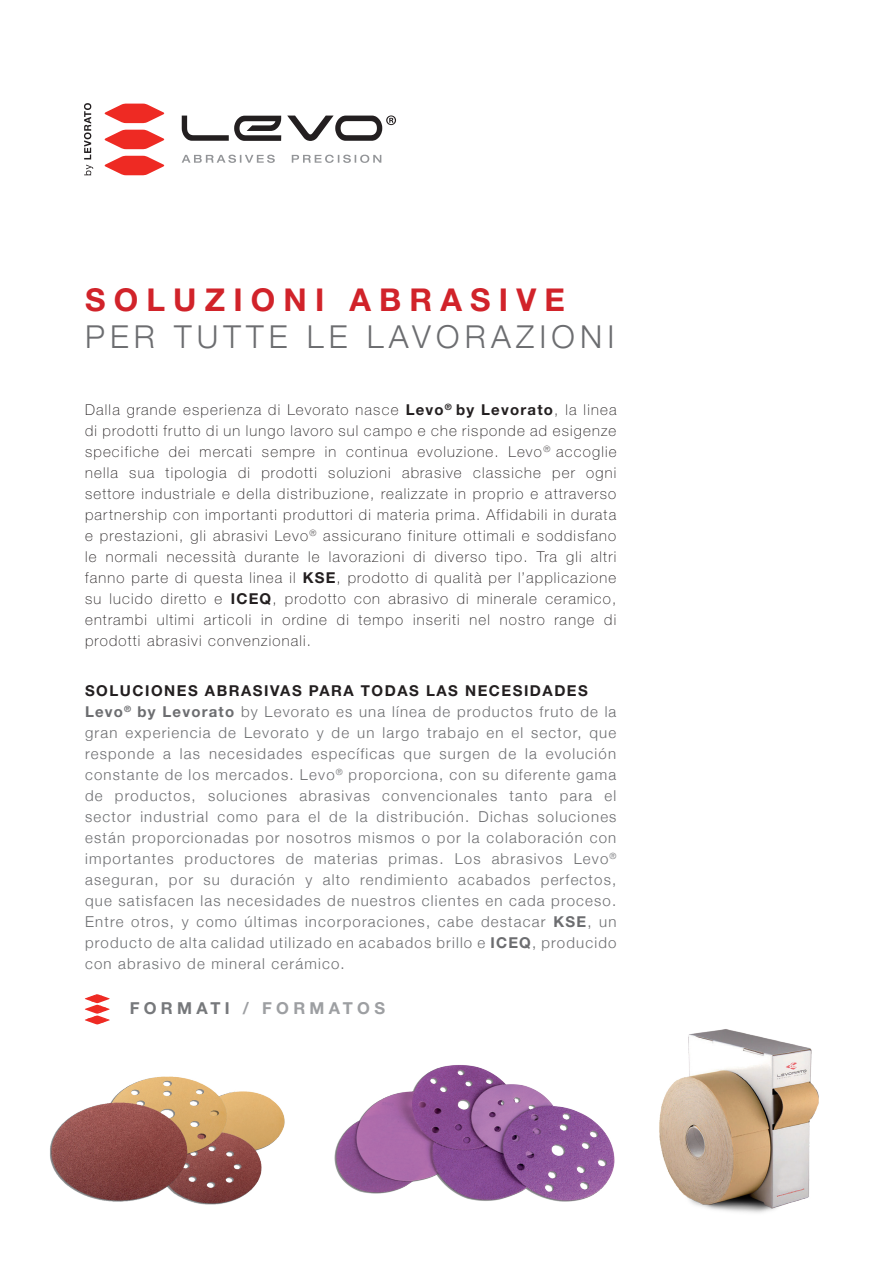
<style>
.page{position:relative;width:893px;height:1263px;background:#fff}
.page>*{position:absolute;margin:0;border:0;box-sizing:border-box;transform-origin:0 0}
.t1{font:300 31.5px "Helvetica Neue";letter-spacing:.165em;color:#6c6d70}
.t2{font:700 31.5px "Helvetica Neue LT Std";letter-spacing:.26em;color:#d1232a}
.t3{font:700 16.5px "Helvetica Neue LT Std";letter-spacing:.26em;color:#9d9fa2}
.t4{font:100 15px/21px "Helvetica Neue";letter-spacing:.08em;color:#231f20;text-align:justify}
.t5{font:300 15px/21px "Helvetica Neue";letter-spacing:.08em;color:#6c6d70;text-align:justify}
.t6{font:700 15px "Helvetica Neue LT Std";letter-spacing:.1em;color:#231f20}
.s1{font-family:"Helvetica Neue LT Std";font-weight:700}
.s2{color:#76787b}
</style>
<div class="page">
<svg style="left:85px;top:994px;width:25px;height:30px"></svg>
<img style="left:659px;top:1029px;width:160px;height:184px">
<img style="left:50px;top:1076px;width:235px;height:129px">
<svg style="left:104px;top:104px;width:61px;height:19px"></svg>
<svg style="left:104px;top:156px;width:61px;height:19px"></svg>
<svg style="left:104px;top:130px;width:61px;height:19px"></svg>
<svg style="left:182px;top:116px;width:99px;height:25px"></svg>
<svg style="left:287px;top:115px;width:109px;height:26px"></svg>
<svg style="left:182px;top:155px;width:199px;height:8px"></svg>
<svg style="left:84px;top:165px;width:9px;height:10px"></svg>
<svg style="left:84px;top:103px;width:7px;height:56px"></svg>
<img style="left:334px;top:1065px;width:281px;height:137px">
<h1 class="t2" style="left:85px;top:280px;width:481px">SOLUZIONI ABRASIVE</h1>
<h1 class="t1" style="left:85px;top:318px;width:531px">PER TUTTE LE LAVORAZIONI</h1>
<p class="t4" style="left:85px;top:399px;width:533px">Dalla grande esperienza di Levorato nasce <span class="s1">Levo</span><sup>®</sup> <span class="s1">by Levorato</span>, la linea di prodotti frutto di un lungo lavoro sul campo e che risponde ad esigenze specifiche dei mercati sempre in continua evoluzione. Levo<sup>®</sup> accoglie nella sua tipologia di prodotti soluzioni abrasive classiche per ogni settore industriale e della distribuzione, realizzate in proprio e attraverso partnership con importanti produttori di materia prima. Affidabili in durata e prestazioni, gli abrasivi Levo<sup>®</sup> assicurano finiture ottimali e soddisfano le normali necessità durante le lavorazioni di diverso tipo. Tra gli altri fanno parte di questa linea il <span class="s1">KSE</span>, prodotto di qualità per l’applicazione su lucido diretto e <span class="s1">ICEQ</span>, prodotto con abrasivo di minerale ceramico, entrambi ultimi articoli in ordine di tempo inseriti nel nostro range di prodotti abrasivi convenzionali.</p>
<p class="t6" style="left:85px;top:681px;width:504px">SOLUCIONES ABRASIVAS PARA TODAS LAS NECESIDADES</p>
<p class="t5" style="left:85px;top:700px;width:533px"><span class="s1">Levo</span><sup>®</sup> <span class="s1">by Levorato</span> by Levorato es una línea de productos fruto de la gran experiencia de Levorato y de un largo trabajo en el sector, que responde a las necesidades específicas que surgen de la evolución constante de los mercados. Levo<sup>®</sup> proporciona, con su diferente gama de productos, soluciones abrasivas convencionales tanto para el sector industrial como para el de la distribución. Dichas soluciones están proporcionadas por nosotros mismos o por la colaboración con importantes productores de materias primas. Los abrasivos Levo<sup>® </sup>aseguran, por su duración y alto rendimiento acabados perfectos, que satisfacen las necesidades de nuestros clientes en cada proceso.<br>Entre otros, y como últimas incorporaciones, cabe destacar <span class="s1">KSE</span>, un producto de alta calidad utilizado en acabados brillo e <span class="s1">ICEQ</span>, producido con abrasivo de mineral cerámico.</p>
<p class="t3" style="left:130px;top:998px;width:257px"><span class="s2">FORMATI</span> / FORMATOS</p>
</div>
